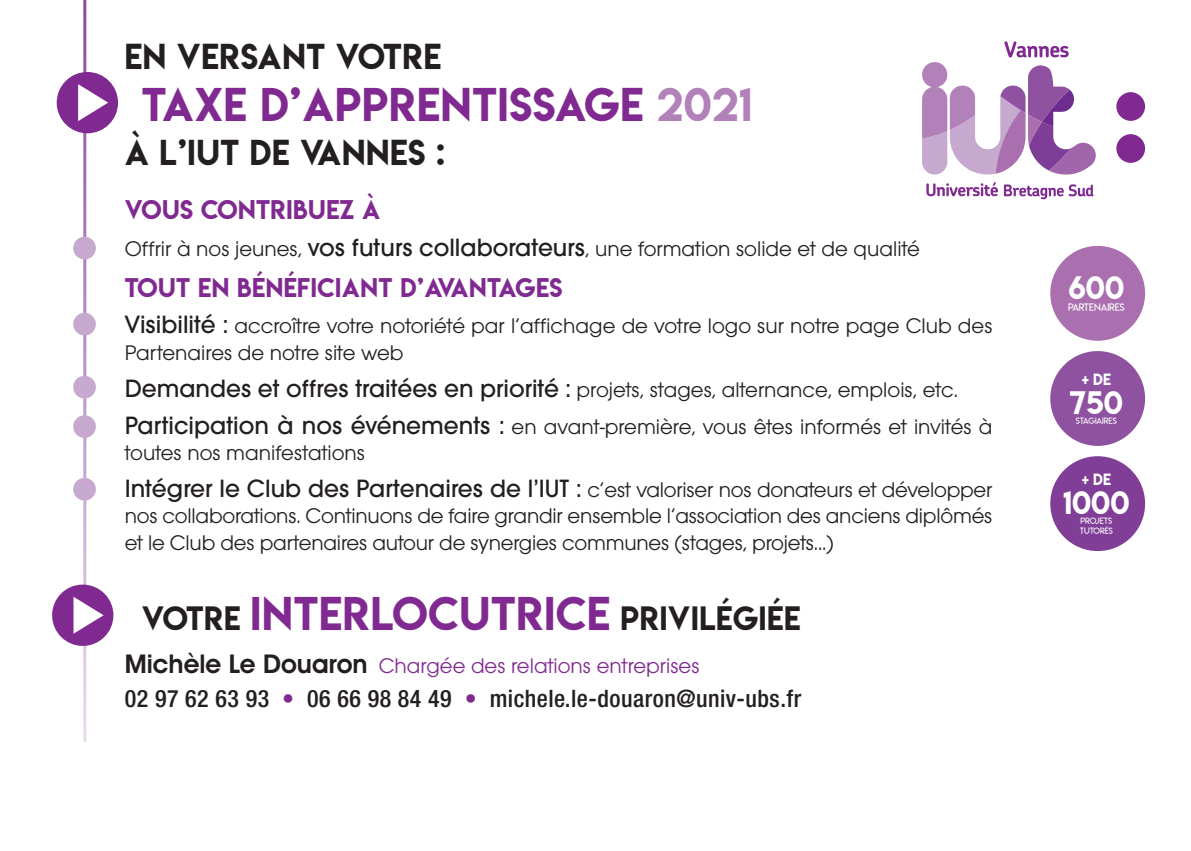
<style>
.page{position:relative;width:1191px;height:851px;background:#fff}
.page>*{position:absolute;margin:0;border:0;box-sizing:border-box;transform-origin:0 0}
.t1{font:42px "Lemon Milk";letter-spacing:.02em;color:#802990}
.t2{font:32px "Lemon Milk";letter-spacing:.02em;color:#231f20}
.t3{font:30px "Lemon Milk";letter-spacing:.02em;color:#231f20}
.t4{font:28.8px "Lemon Milk";color:#fff}
.t5{font:500 condensed 24px "Helvetica Neue LT Std";letter-spacing:.02em;color:#231f20}
.t6{font:24px "Lemon Milk";letter-spacing:.02em;color:#802990}
.t7{font:22px/26.4px "Avant Garde Gothic Itc T";letter-spacing:-.01em;color:#231f20}
.t8{font:22px "Avant Garde Gothic Itc T";color:#802990}
.t9{font:14.4px "Lemon Milk";color:#fff}
.t10{font:10px "Lemon Milklight";color:#fff}
.t11{font:8.4px/10.2px "Lemon Milklight";color:#fff}
.s1{color:#b281b9}
.s2{font-weight:500;font-size:26px}
.s3{font-size:42px;color:#802990}
.s4{font-family:"Avant Garde IT Cby BT";font-weight:600;font-size:26px;color:#231f20}
.s5{color:#802990}
</style>
<div class="page">
<hr style="left:83px;top:0;width:3px;height:741px;background:#7e3e98">
<div style="left:1116px;top:92px;width:29px;height:29px;background:#802990;border-radius:50%"></div>
<div style="left:1116px;top:134px;width:29px;height:29px;background:#802990;border-radius:50%"></div>
<svg style="left:922px;top:41px;width:174px;height:134px"></svg>
<svg style="left:1004px;top:184px;width:89px;height:15px"></svg>
<svg style="left:926px;top:182px;width:72px;height:14px"></svg>
<div style="left:52px;top:584px;width:61px;height:61px;background:#802990;border-radius:50%"></div>
<svg style="left:73px;top:596px;width:31px;height:37px"></svg>
<div style="left:57px;top:72px;width:61px;height:61px;background:#802990;border-radius:50%"></div>
<svg style="left:78px;top:84px;width:30px;height:37px"></svg>
<div style="left:73px;top:237px;width:23px;height:22px;background:#c7a9cf;border-radius:50%"></div>
<div style="left:73px;top:313px;width:23px;height:22px;background:#c7a9cf;border-radius:50%"></div>
<div style="left:73px;top:376px;width:23px;height:22px;background:#c7a9cf;border-radius:50%"></div>
<div style="left:73px;top:415px;width:23px;height:23px;background:#c7a9cf;border-radius:50%"></div>
<div style="left:73px;top:478px;width:23px;height:22px;background:#c7a9cf;border-radius:50%"></div>
<div style="left:1050px;top:246px;width:95px;height:95px;background:#a96fae;border-radius:50%"></div>
<div style="left:1050px;top:351px;width:95px;height:95px;background:#8e52a1;border-radius:50%"></div>
<div style="left:1050px;top:456px;width:95px;height:95px;background:#813e97;border-radius:50%"></div>
<h2 class="t2" style="left:125px;top:34px;width:318px">EN VERSANT VOTRE</h2>
<h1 class="t1" style="left:142px;top:75px;width:612px">TAXE D’APPRENTISSAGE <span class="s1">2021</span></h1>
<h2 class="t2" style="left:125px;top:130px;width:322px">À L’IUT DE VANNES :</h2>
<p class="t6" style="left:125px;top:193px;width:257px">VOUS CONTRIBUEZ À</p>
<p class="t7" style="left:125px;top:235px;width:796px">Offrir à nos jeunes, <span class="s2">vos futurs collaborateurs</span>, une formation solide et de qualité</p>
<p class="t6" style="left:125px;top:270px;width:439px">TOUT EN BÉNÉFICIANT D’AVANTAGES</p>
<p class="t7" style="left:125px;top:312px;width:869px"><span class="s2">Visibilité :</span> accroître votre notoriété par l’affichage de votre logo sur notre page Club des<br>Partenaires de notre site web</p>
<p class="t7" style="left:125px;top:370px;width:869px;line-height:36.8px"><span class="s2">Demandes et offres traitées en priorité :</span> projets, stages, alternance, emplois, etc.<br><span class="s2">Participation à nos événements :</span> en avant-première, vous êtes informés et invités à</p>
<p class="t7" style="left:125px;top:434px;width:869px;line-height:36.8px">toutes nos manifestations<br><span class="s2">Intégrer le Club des Partenaires de l’IUT :</span> c’est valoriser nos donateurs et développer</p>
<p class="t7" style="left:125px;top:502px;width:869px">nos collaborations. Continuons de faire grandir ensemble l’association des anciens diplômés et le Club des partenaires autour de synergies communes (stages, projets...)</p>
<h3 class="t3" style="left:142px;top:597px;width:660px">VOTRE <span class="s3">INTERLOCUTRICE</span> PRIVILÉGIÉE</h3>
<p class="t8" style="left:125px;top:652px;width:576px"><span class="s4">Michèle Le Douaron</span> Chargée des relations entreprises</p>
<p class="t5" style="left:125px;top:683px;width:678px">02 97 62 63 93 <span class="s5">•</span> 06 66 98 84 49 <span class="s5">•</span> michele.le-douaron@univ-ubs.fr</p>
<h3 class="t4" style="left:1068px;top:267px;width:57px">600</h3>
<p class="t10" style="left:1068px;top:301px;width:58px">PARTENAIRES</p>
<p class="t9" style="left:1081px;top:369px;width:31px">+ de</p>
<h3 class="t4" style="left:1069px;top:382px;width:55px">750</h3>
<p class="t11" style="left:1075px;top:415px;width:42px">STAGIAIRES</p>
<p class="t9" style="left:1081px;top:469px;width:31px">+ de</p>
<h3 class="t4" style="left:1063px;top:482px;width:68px">1000</h3>
<p class="t11" style="left:1079px;top:515px;width:35px">PROJETS<br>TUTORÉS</p>
</div>
